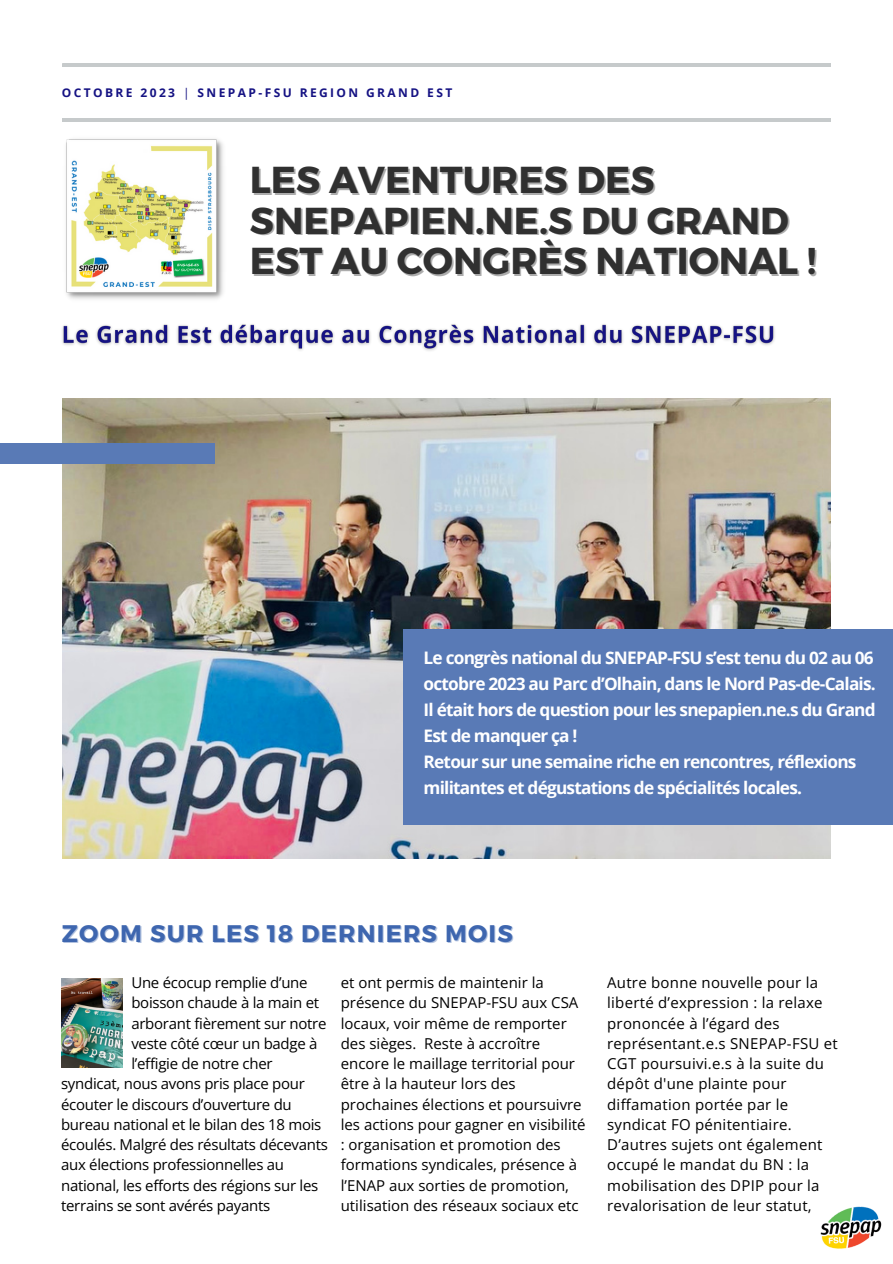
<style>
.page{position:relative;width:893px;height:1264px;background:#fff}
.page>*{position:absolute;margin:0;border:0;box-sizing:border-box;transform-origin:0 0}
.t1{font:700 37.5px/40.5px "Montserrat";color:#303030}
.t2{font:700 24px "Montserrat";letter-spacing:.05em;color:#3e66af}
.t3{font:700 17.25px/26px "Open Sans";letter-spacing:-.045em;color:#fff;text-align:justify}
.t4{font:15px/20.2px "Open Sans";color:#000}
.t5{font:15px/20.2px "Open Sans";letter-spacing:-.02em;color:#000}
.t6{font:700 12px "Open Sans";letter-spacing:.2em;color:#151283}
.s1{font-weight:400}
</style>
<div class="page">
<img style="left:62px;top:398px;width:768px;height:460px">
<hr style="left:63px;top:119px;width:767px;height:3px;background:#c6cacb">
<hr style="left:63px;top:63px;width:767px;height:4px;background:#c6cacb">
<div style="left:403px;top:628px;width:489px;height:196px;background:#597ab6"></div>
<div style="left:0;top:443px;width:215px;height:20px;background:#597ab6"></div>
<img style="left:62px;top:978px;width:61px;height:89px">
<img style="left:62px;top:324px;width:713px;height:27px">
<img style="left:66px;top:139px;width:157px;height:160px">
<img style="left:820px;top:1206px;width:62px;height:43px">
<p class="t6" style="left:62px;top:84px;width:392px">OCTOBRE 2023 <span class="s1">|</span> SNEPAP-FSU REGION GRAND EST</p>
<p class="t1" style="left:250px;top:158px;width:568px">LES AVENTURES DES<br>SNEPAPIEN.NE.S DU GRAND<br>EST AU CONGRÈS NATIONAL !</p>
<p class="t3" style="left:423px;top:644px;width:453px">Le congrès national du SNEPAP-FSU s’est tenu du 02 au 06 octobre 2023 au Parc d’Olhain, dans le Nord Pas-de-Calais.<br>Il était hors de question pour les snepapien.ne.s du Grand Est de manquer ça !</p>
<p class="t3" style="left:423px;top:748px;width:434px">Retour sur une semaine riche en rencontres, réflexions militantes et dégustations de spécialités locales.</p>
<p class="t2" style="left:62px;top:917px;width:452px">ZOOM SUR LES 18 DERNIERS MOIS</p>
<p class="t5" style="left:131px;top:972px;width:197px">Une écocup remplie d’une boisson chaude à la main et arborant fièrement sur notre veste côté cœur un badge à l’effigie de notre cher</p>
<p class="t4" style="left:341px;top:972px;width:246px">et ont permis de maintenir la présence du SNEPAP-FSU aux CSA locaux, voir même de remporter des sièges. Reste à accroître encore le maillage territorial pour être à la hauteur lors des prochaines élections et poursuivre les actions pour gagner en visibilité : organisation et promotion des formations syndicales, présence à l’ENAP aux sorties de promotion, utilisation des réseaux sociaux etc</p>
<p class="t4" style="left:607px;top:972px;width:232px">Autre bonne nouvelle pour la liberté d’expression : la relaxe prononcée à l’égard des représentant.e.s SNEPAP-FSU et<br>CGT poursuivi.e.s à la suite du dépôt d'une plainte pour diffamation portée par le syndicat FO pénitentiaire.</p>
<p class="t5" style="left:61px;top:1073px;width:268px">syndicat, nous avons pris place pour écouter le discours d’ouverture du bureau national et le bilan des 18 mois écoulés. Malgré des résultats décevants aux élections professionnelles au national, les efforts des régions sur les terrains se sont avérés payants</p>
<p class="t4" style="left:607px;top:1134px;width:217px">D’autres sujets ont également occupé le mandat du BN : la mobilisation des DPIP pour la revalorisation de leur statut,</p>
</div>
